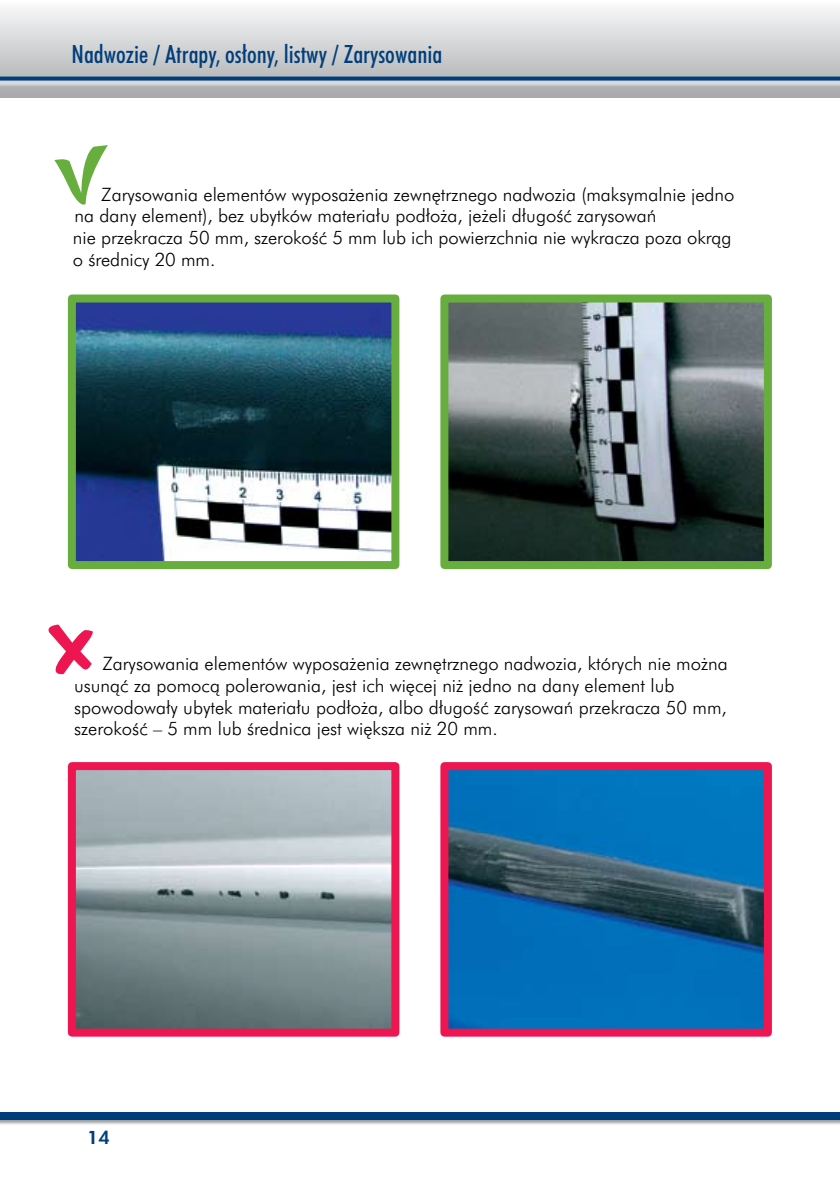
<style>
.page{position:relative;width:840px;height:1191px;background:#fff}
.page>*{position:absolute;margin:0;border:0;box-sizing:border-box;transform-origin:0 0}
.t1{font:24px "Futura Md Cn PL";color:#003e7b}
.t2{font:18px/21.6px "Futura Lt PL";color:#000}
.t3{font:18px "Futura Hv PL";color:#003e7b}
</style>
<div class="page">
<svg style="left:0;top:9px;width:839px;height:68px;background:#d4d6d8"></svg>
<div style="left:0;top:1112px;width:839px;height:21px;background:#414142;opacity:.5"></div>
<div style="left:0;top:1112px;width:839px;height:8px;background:#003e7b"></div>
<div style="left:0;top:77px;width:839px;height:40px;background:#fff;opacity:.5"></div>
<svg style="left:0;top:77px;width:839px;height:4px;background:#164d84"></svg>
<svg style="left:54px;top:145px;width:54px;height:60px"></svg>
<img style="left:77px;top:303px;width:313px;height:257px">
<div style="left:68px;top:294px;width:331px;height:275px;border:8px solid #67ae3e"></div>
<img style="left:77px;top:771px;width:313px;height:256px">
<div style="left:68px;top:762px;width:331px;height:274px;border:8px solid #ed1651"></div>
<img style="left:449px;top:303px;width:313px;height:257px">
<div style="left:440px;top:294px;width:331px;height:275px;border:8px solid #67ae3e"></div>
<img style="left:449px;top:771px;width:313px;height:256px">
<div style="left:440px;top:762px;width:331px;height:274px;border:8px solid #ed1651"></div>
<svg style="left:48px;top:624px;width:45px;height:51px"></svg>
<h1 class="t1" style="left:71px;top:39px;width:372px">Nadwozie / Atrapy, osłony, listwy / Zarysowania</h1>
<p class="t2" style="left:73px;top:183px;width:662px;text-indent:28px">Zarysowania elementów wyposażenia zewnętrznego nadwozia (maksymalnie jedno na dany element), bez ubytków materiału podłoża, jeżeli długość zarysowań<br>nie przekracza 50 mm, szerokość 5 mm lub ich powierzchnia nie wykracza poza okrąg o średnicy 20 mm.</p>
<p class="t2" style="left:74px;top:653px;width:654px;text-indent:28px">Zarysowania elementów wyposażenia zewnętrznego nadwozia, których nie można usunąć za pomocą polerowania, jest ich więcej niż jedno na dany element lub spowodowały ubytek materiału podłoża, albo długość zarysowań przekracza 50 mm, szerokość – 5 mm lub średnica jest większa niż 20 mm.</p>
<p class="t3" style="left:87px;top:1126px;width:24px">14</p>
</div>
